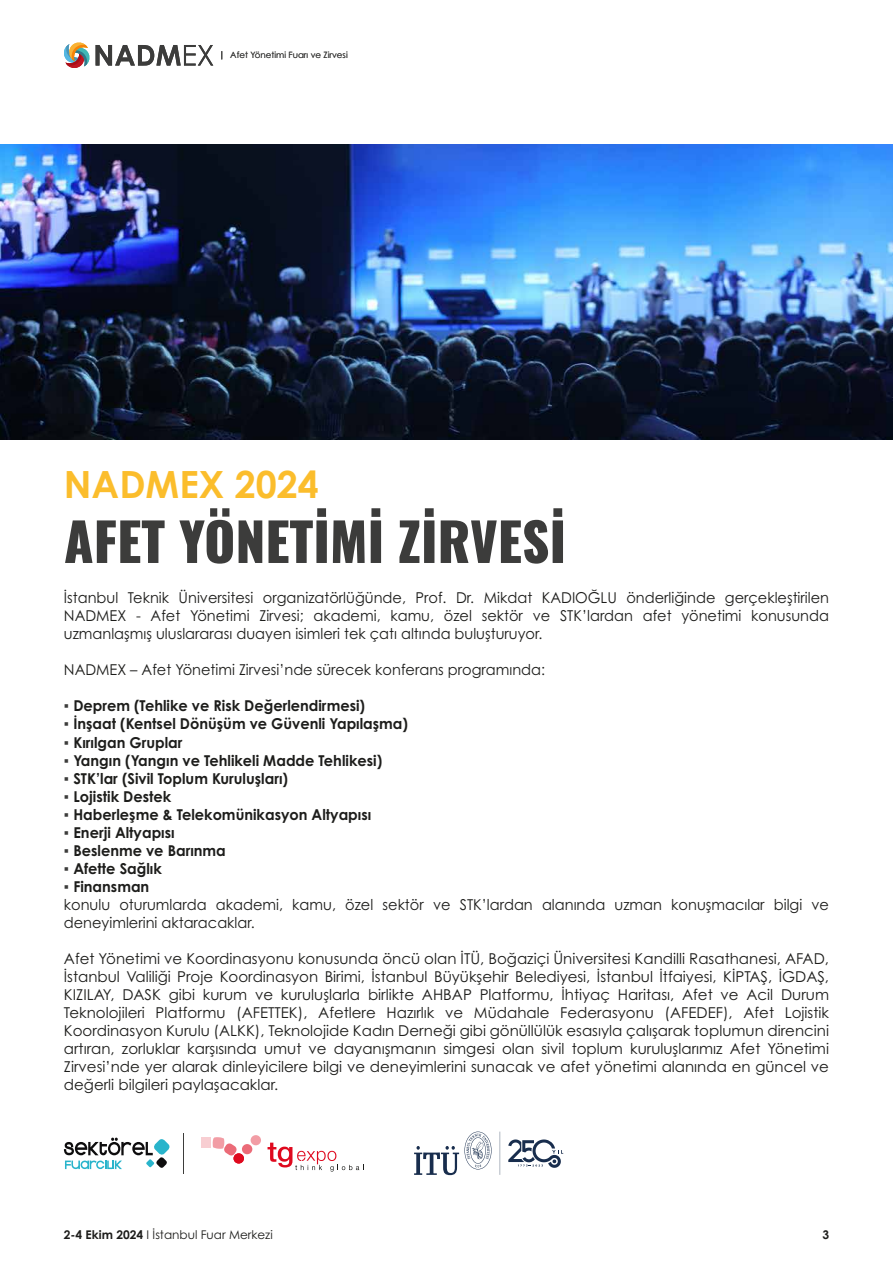
<style>
.page{position:relative;width:893px;height:1263px;background:#fff}
.page>*{position:absolute;margin:0;border:0;box-sizing:border-box;transform-origin:0 0}
.t1{font:800 52.5px "Oswald";color:#3c3c3b}
.t2{font:700 37.5px "Century Gothic";color:#fbbd2c}
.t3{font:15px/18px "Century Gothic Pro";color:#1d1d1b;text-align:justify}
.t4{font:700 15px "Century Gothic Pro";color:#1d1d1b}
.t5{font:12px "Century Gothic Pro";color:#1d1d1b}
.t6{font:700 12px "Century Gothic Pro";color:#1d1d1b}
.t7{font:8.7px "Century Gothic Pro";color:#3c3c3b}
.s1{font-family:"Century Gothic";color:#3c3c3b}
.s2{font-family:"Century Gothic";font-weight:700;color:#3c3c3b}
.s3{font-weight:700}
</style>
<div class="page">
<svg style="left:414px;top:1131px;width:78px;height:44px"></svg>
<svg style="left:500px;top:1132px;width:1px;height:43px"></svg>
<svg style="left:508px;top:1139px;width:55px;height:29px"></svg>
<hr style="left:183px;top:1133px;width:1px;height:40px;background:#3d3d3b">
<svg style="left:64px;top:1137px;width:106px;height:32px"></svg>
<svg style="left:268px;top:1142px;width:96px;height:29px"></svg>
<div style="left:234px;top:1153px;width:10px;height:10px;background:#df091e;border-radius:50%"></div>
<svg style="left:242px;top:1144px;width:10px;height:10px"></svg>
<div style="left:251px;top:1135px;width:10px;height:10px;background:#f29da5;border-radius:50%"></div>
<div style="left:201px;top:1137px;width:10px;height:10px;background:#f8ced2"></div>
<svg style="left:213px;top:1137px;width:24px;height:18px"></svg>
<svg style="left:96px;top:45px;width:117px;height:21px"></svg>
<svg style="left:64px;top:42px;width:26px;height:26px"></svg>
<img style="left:0;top:145px;width:893px;height:294px">
<p class="t7" style="left:230px;top:50px;width:119px">Afet Yönetimi Fuarı ve Zirvesi</p>
<h2 class="t2" style="left:64px;top:456px;width:256px">NADMEX 2024</h2>
<h1 class="t1" style="left:64px;top:514px;width:504px">AFET YÖNETİMİ ZİRVESİ</h1>
<p class="t3" style="left:64px;top:589px;width:767px">İstanbul Teknik Üniversitesi organizatörlüğünde, Prof. Dr. Mikdat KADIOĞLU önderliğinde gerçekleştirilen NADMEX - Afet Yönetimi Zirvesi; akademi, kamu, özel sektör ve STK’lardan afet yönetimi konusunda uzmanlaşmış uluslararası duayen isimleri tek çatı altında buluşturuyor.</p>
<p class="t3" style="left:64px;top:661px;width:483px">NADMEX – Afet Yönetimi Zirvesi’nde sürecek konferans programında:</p>
<p class="t4" style="left:64px;top:697px;width:303px"><span class="s1">▪</span> Deprem (Tehlike ve Risk Değerlendirmesi)</p>
<p class="t4" style="left:64px;top:715px;width:346px"><span class="s1">▪</span> İnşaat (Kentsel Dönüşüm ve Güvenli Yapılaşma)</p>
<p class="t4" style="left:64px;top:733px;width:120px"><span class="s1">▪</span> Kırılgan Gruplar</p>
<p class="t4" style="left:64px;top:751px;width:320px"><span class="s1">▪</span> Yangın (Yangın ve Tehlikeli Madde Tehlikesi)</p>
<p class="t4" style="left:64px;top:769px;width:226px"><span class="s1">▪</span> STK’lar (Sivil Toplum Kuruluşları)</p>
<p class="t4" style="left:64px;top:787px;width:109px"><span class="s1">▪</span> Lojistik Destek</p>
<p class="t4" style="left:64px;top:805px;width:309px"><span class="s1">▪</span> Haberleşme &amp; Telekomünikasyon Altyapısı</p>
<p class="t4" style="left:64px;top:823px;width:112px"><span class="s1">▪</span> Enerji Altyapısı</p>
<p class="t4" style="left:64px;top:841px;width:164px"><span class="s1">▪</span> Beslenme ve Barınma</p>
<p class="t4" style="left:64px;top:859px;width:99px"><span class="s1">▪</span> Afette Sağlık</p>
<p class="t3" style="left:64px;top:877px;width:767px;text-align:left"><span class="s2">▪</span> <span class="s3">Finansman<br></span>konulu oturumlarda akademi, kamu, özel sektör ve STK’lardan alanında uzman konuşmacılar bilgi ve deneyimlerini aktaracaklar.</p>
<p class="t3" style="left:64px;top:949px;width:767px">Afet Yönetimi ve Koordinasyonu konusunda öncü olan İTÜ, Boğaziçi Üniversitesi Kandilli Rasathanesi, AFAD, İstanbul Valiliği Proje Koordinasyon Birimi, İstanbul Büyükşehir Belediyesi, İstanbul İtfaiyesi, KİPTAŞ, İGDAŞ, KIZILAY, DASK gibi kurum ve kuruluşlarla birlikte AHBAP Platformu, İhtiyaç Haritası, Afet ve Acil Durum Teknolojileri Platformu (AFETTEK), Afetlere Hazırlık ve Müdahale Federasyonu (AFEDEF), Afet Lojistik Koordinasyon Kurulu (ALKK), Teknolojide Kadın Derneği gibi gönüllülük esasıyla çalışarak toplumun direncini artıran, zorluklar karşısında umut ve dayanışmanın simgesi olan sivil toplum kuruluşlarımız Afet Yönetimi Zirvesi’nde yer alarak dinleyicilere bilgi ve deneyimlerini sunacak ve afet yönetimi alanında en güncel ve değerli bilgileri paylaşacaklar.</p>
<p class="t5" style="left:64px;top:1227px;width:211px"><span class="s3">2-4 Ekim 2024</span> I İstanbul Fuar Merkezi</p>
<p class="t6" style="left:822px;top:1227px;width:8px">3</p>
</div>
